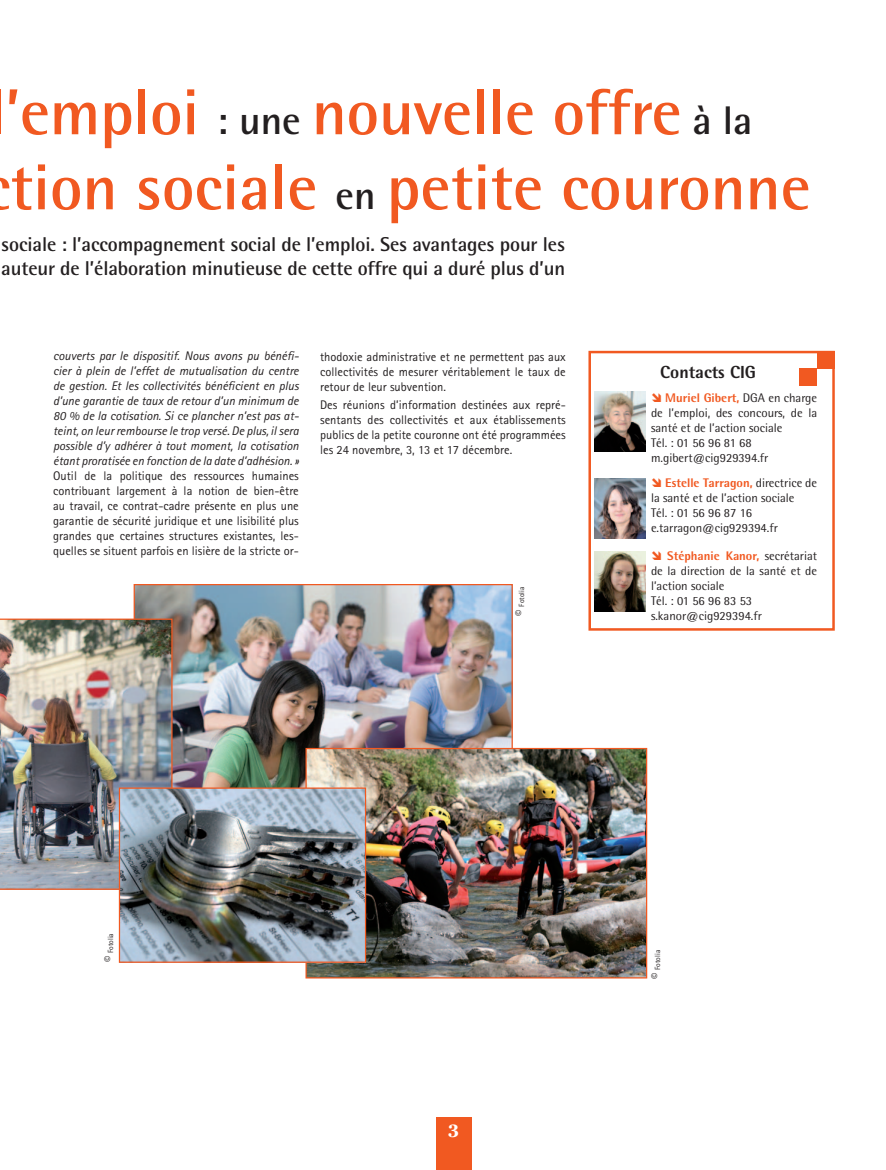
<style>
.page{position:relative;width:886px;height:1170px;background:#fff}
.page>*{position:absolute;margin:0;border:0;box-sizing:border-box;transform-origin:0 0}
.t1{font:700 65px/75px "Rotis Semi Sans";color:#f15921}
.t2{font:700 20px/24px "Rotis Semi Sans";letter-spacing:-.005em;color:#231f20}
.t3{font:800 17.5px "Rotis Semi Sans";color:#231f20}
.t4{font:700 17.5px "Georgia";color:#fff}
.t5{font:12.5px/15px "Rotis Sans Serif";color:#231f20;text-align:justify}
.t6{font:italic 12.5px/15px "Rotis Sans Serif";color:#231f20;text-align:justify}
.t7{font:12.5px/15px "Rotis Semi Sans";color:#231f20}
.t8{font:7.5px "Rotis Sans Serif";color:#231f20}
.s1{font-size:40px;color:#231f20}
.s2{font-size:12.5px}
.s3{font-weight:800;color:#f15921}
</style>
<div class="page">
<div style="left:436px;top:1116px;width:35px;height:53px;background:#f15921"></div>
<img style="left:136px;top:586px;width:375px;height:201px">
<img style="left:307px;top:749px;width:338px;height:227px">
<div style="left:305px;top:747px;width:342px;height:231px;border:1px solid #f15921"></div>
<img style="left:0;top:618px;width:173px;height:271px">
<div style="left:588px;top:351px;width:247px;height:279px;border:2px solid #f15921"></div>
<div style="left:800px;top:368px;width:17px;height:17px;background:#f15921"></div>
<div style="left:817px;top:351px;width:17px;height:17px;background:#f15921"></div>
<img style="left:594px;top:391px;width:52px;height:60px">
<img style="left:594px;top:478px;width:52px;height:60px">
<img style="left:594px;top:551px;width:52px;height:60px">
<img style="left:121px;top:789px;width:243px;height:171px">
<div style="left:119px;top:787px;width:247px;height:175px;border:1px solid #f15921"></div>
<h1 class="t1" style="left:6px;top:74px;width:806px">’emploi <span class="s1">: une</span> nouvelle offre <span class="s1">à la </span>tion sociale <span class="s1">en</span> petite couronne</h1>
<h2 class="t2" style="left:1px;top:232px;width:565px">sociale : l’accompagnement social de l’emploi. Ses avantages pour les auteur de l’élaboration minutieuse de cette offre qui a duré plus d’un</h2>
<p class="t6" style="left:53px;top:348px;width:247px">couverts par le dispositif. Nous avons pu bénéfi&shy;cier à plein de l’effet de mutualisation du centre de gestion. Et les collectivités bénéficient en plus d’une garantie de taux de retour d’un minimum de 80 % de la cotisation. Si ce plancher n’est pas at&shy;teint, on leur rembourse le trop versé. De plus, il sera possible d’y adhérer à tout moment, la cotisation étant proratisée en fonction de la date d’adhésion. »</p>
<p class="t5" style="left:53px;top:468px;width:247px">Outil de la politique des ressources humaines contribuant largement à la notion de bien-être au travail, ce contrat-cadre présente en plus une garantie de sécurité juridique et une lisibilité plus grandes que certaines structures existantes, les&shy;quelles se situent parfois en lisière de la stricte or-</p>
<p class="t5" style="left:320px;top:349px;width:247px">thodoxie administrative et ne permettent pas aux collectivités de mesurer véritablement le taux de retour de leur subvention.</p>
<p class="t5" style="left:320px;top:397px;width:247px">Des réunions d’information destinées aux repré&shy;sentants des collectivités et aux établissements publics de la petite couronne ont été programmées les 24 novembre, 3, 13 et 17 décembre.</p>
<p class="t8" style="left:517px;top:616px;width:31px;rotate:-90deg"><span class="s2">©</span> Fotolia</p>
<h3 class="t3" style="left:660px;top:361px;width:97px">Contacts CIG</h3>
<p class="t7" style="left:651px;top:390px;width:168px;text-indent:14px"><span class="s3">Muriel Gibert,</span> DGA en charge de l’emploi, des concours, de la santé et de l’action sociale<br>Tél. : 01 56 96 81 68 m.gibert@cig929394.fr</p>
<p class="t7" style="left:651px;top:475px;width:168px;text-indent:14px"><span class="s3">Estelle Tarragon,</span> directrice de la santé et de l’action sociale<br>Tél. : 01 56 96 87 16 e.tarragon@cig929394.fr</p>
<p class="t7" style="left:651px;top:548px;width:168px;text-indent:16px"><span class="s3">Stéphanie Kanor,</span> secrétariat de la direction de la santé et de l’action sociale<br>Tél. : 01 56 96 83 53 s.kanor@cig929394.fr</p>
<p class="t8" style="left:106px;top:962px;width:31px;rotate:-90deg"><span class="s2">©</span> Fotolia</p>
<h3 class="t4" style="left:448px;top:1116px;width:12px">3</h3>
<p class="t8" style="left:653px;top:979px;width:31px;rotate:-90deg"><span class="s2">©</span> Fotolia</p>
</div>
